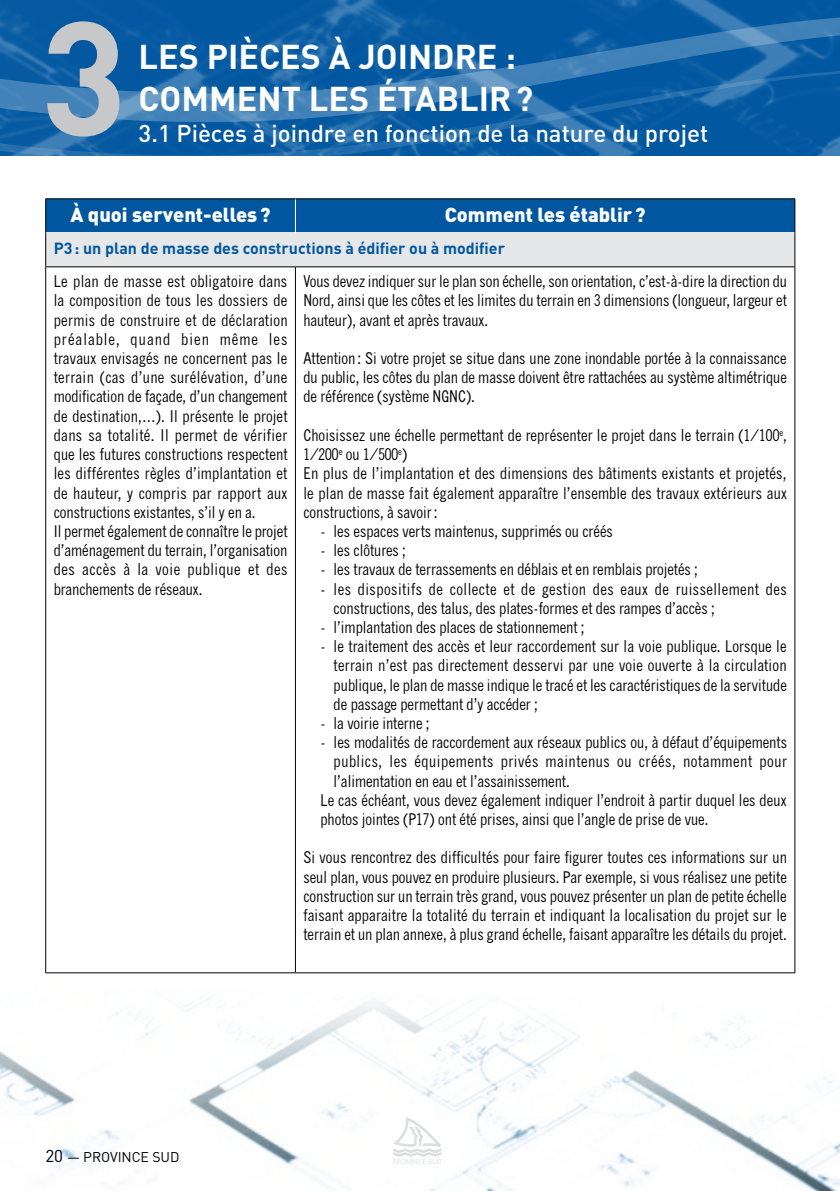
<style>
.page{position:relative;width:840px;height:1191px;background:#fff}
.page>*{position:absolute;margin:0;border:0;box-sizing:border-box;transform-origin:0 0}
.t1{font:700 159px "DIN";color:#c7c8ca}
.t2{font:700 34px/42.2px "DIN";color:#fff}
.t3{font:500 24px "DIN";color:#fff}
.t4{font:900 20px "DIN";color:#fff}
.t5{font:condensed 16px/19.2px "News Gothic";color:#000;text-align:justify}
.t6{font:condensed 16px/19.2px "News Gothic";letter-spacing:.03em;color:#000}
.t7{font:condensed 16px "News Gothic";letter-spacing:.035em;color:#000}
.t8{font:700 16px "DIN";color:#0057a0}
.t9{font:14px "DIN";letter-spacing:-.005em;color:#000}
.s1{font-size:17px}
</style>
<div class="page">
<img style="left:0;top:0;width:839px;height:9px">
<svg style="left:0;top:153px;width:839px;height:3px;background:#1363a6"></svg>
<svg style="left:0;top:9px;width:839px;height:144px;background:#1665a7"></svg>
<img style="left:839px;top:0;width:1px;height:45px">
<img style="left:0;top:1003px;width:839px;height:188px">
<svg style="left:393px;top:1117px;width:48px;height:47px"></svg>
<div style="left:46px;top:199px;width:748px;height:34px;background:#0057a0"></div>
<div style="left:46px;top:233px;width:748px;height:34px;background:#e6e7e8"></div>
<hr style="left:794px;top:233px;width:1px;height:33px;background:#000">
<hr style="left:45px;top:233px;width:1px;height:33px;background:#000">
<hr style="left:45px;top:266px;width:250px;height:1px;background:#000">
<hr style="left:45px;top:267px;width:1px;height:705px;background:#000">
<hr style="left:295px;top:266px;width:499px;height:1px;background:#000">
<hr style="left:295px;top:267px;width:1px;height:705px;background:#000">
<hr style="left:794px;top:267px;width:1px;height:705px;background:#000">
<hr style="left:295px;top:199px;width:1px;height:34px;background:#fff">
<hr style="left:45px;top:199px;width:1px;height:34px;background:#000">
<hr style="left:794px;top:199px;width:1px;height:34px;background:#000">
<hr style="left:45px;top:972px;width:250px;height:1px;background:#000">
<hr style="left:295px;top:972px;width:499px;height:1px;background:#000">
<hr style="left:45px;top:198px;width:250px;height:1px;background:#000">
<hr style="left:295px;top:198px;width:499px;height:1px;background:#000">
<h1 class="t1" style="left:41px;top:-26px;width:88px">3</h1>
<h2 class="t2" style="left:138px;top:34px;width:258px">LES PIÈCES À JOINDRE</h2>
<h2 class="t2" style="left:138px;top:34px;width:396px;text-indent:367px">: comment les Établir?</h2>
<h3 class="t3" style="left:138px;top:118px;width:571px">3.1 Pièces à joindre en fonction de la nature du projet</h3>
<p class="t4" style="left:70px;top:201px;width:202px">À quoi servent-elles?</p>
<p class="t4" style="left:444px;top:201px;width:202px">Comment les établir?</p>
<p class="t8" style="left:54px;top:238px;width:452px">P3: un plan de masse des constructions à édifier ou à modifier</p>
<p class="t5" style="left:54px;top:272px;width:235px;text-align:left">Le plan de masse est obligatoire dans la composition de tous les dossiers de permis de construire et de déclaration préalable, quand bien même les travaux envisagés ne concernent pas le terrain (cas d’une surélévation, d’une modification de façade, d’un changement de destination,…). Il présente le projet dans sa totalité. Il permet de vérifier que les futures constructions respectent les différentes règles d’implantation et de hauteur, y compris par rapport aux constructions existantes, s’il y en a.<br>Il permet également de connaître le projet d’aménagement du terrain, l’organisation des accès à la voie publique et des branchements de réseaux.</p>
<p class="t5" style="left:303px;top:272px;width:485px">Vous devez indiquer sur le plan son échelle, son orientation, c’est-à-dire la direction du Nord, ainsi que les côtes et les limites du terrain en 3 dimensions (longueur, largeur et hauteur), avant et après travaux.</p>
<p class="t5" style="left:303px;top:349px;width:484px">Attention : Si votre projet se situe dans une zone inondable portée à la connaissance du public, les côtes du plan de masse doivent être rattachées au système altimétrique de référence (système NGNC).</p>
<p class="t5" style="left:303px;top:425px;width:484px;text-align:left">Choisissez une échelle permettant de représenter le projet dans le terrain (1/100<sup>e</sup>, 1/200<sup>e</sup> ou 1/500<sup>e</sup>)<br>En plus de l’implantation et des dimensions des bâtiments existants et projetés, le plan de masse fait également apparaître l’ensemble des travaux extérieurs aux constructions, à savoir:</p>
<p class="t5" style="left:320px;top:521px;width:294px">- les espaces verts maintenus, supprimés ou créés</p>
<p class="t5" style="left:320px;top:541px;width:87px">- les clôtures ;</p>
<p class="t5" style="left:320px;top:560px;width:379px">- les travaux de terrassements en déblais et en remblais projetés ;</p>
<p class="t6" style="left:333px;top:579px;width:454px;text-indent:-13px">- les dispositifs de collecte et de gestion des eaux de ruissellement des constructions, des talus, des plates-formes et des rampes d’accès ;</p>
<p class="t5" style="left:320px;top:617px;width:265px">- l’implantation des places de stationnement ;</p>
<p class="t5" style="left:333px;top:637px;width:454px;text-indent:-13px">- le traitement des accès et leur raccordement sur la voie publique. Lorsque le terrain n’est pas directement desservi par une voie ouverte à la circulation publique, le plan de masse indique le tracé et les caractéristiques de la servitude de passage permettant d’y accéder ;</p>
<p class="t5" style="left:320px;top:713px;width:111px">- la voirie interne ;</p>
<p class="t5" style="left:320px;top:733px;width:468px">- les modalités de raccordement aux réseaux publics ou, à défaut d’équipements</p>
<p class="t7" style="left:333px;top:752px;width:454px">publics, les équipements privés maintenus ou créés, notamment pour</p>
<p class="t5" style="left:333px;top:771px;width:237px">l’alimentation en eau et l’assainissement.</p>
<p class="t5" style="left:320px;top:790px;width:467px">Le cas échéant, vous devez également indiquer l’endroit à partir duquel les deux</p>
<p class="t5" style="left:320px;top:809px;width:389px">photos jointes (P17) ont été prises, ainsi que l’angle de prise de vue.</p>
<p class="t5" style="left:303px;top:848px;width:485px">Si vous rencontrez des difficultés pour faire figurer toutes ces informations sur un seul plan, vous pouvez en produire plusieurs. Par exemple, si vous réalisez une petite construction sur un terrain très grand, vous pouvez présenter un plan de petite échelle faisant apparaitre la totalité du terrain et indiquant la localisation du projet sur le terrain et un plan annexe, à plus grand échelle, faisant apparaître les détails du projet.</p>
<p class="t9" style="left:45px;top:1148px;width:135px"><span class="s1">20</span> — PROVINCE SUD</p>
</div>
